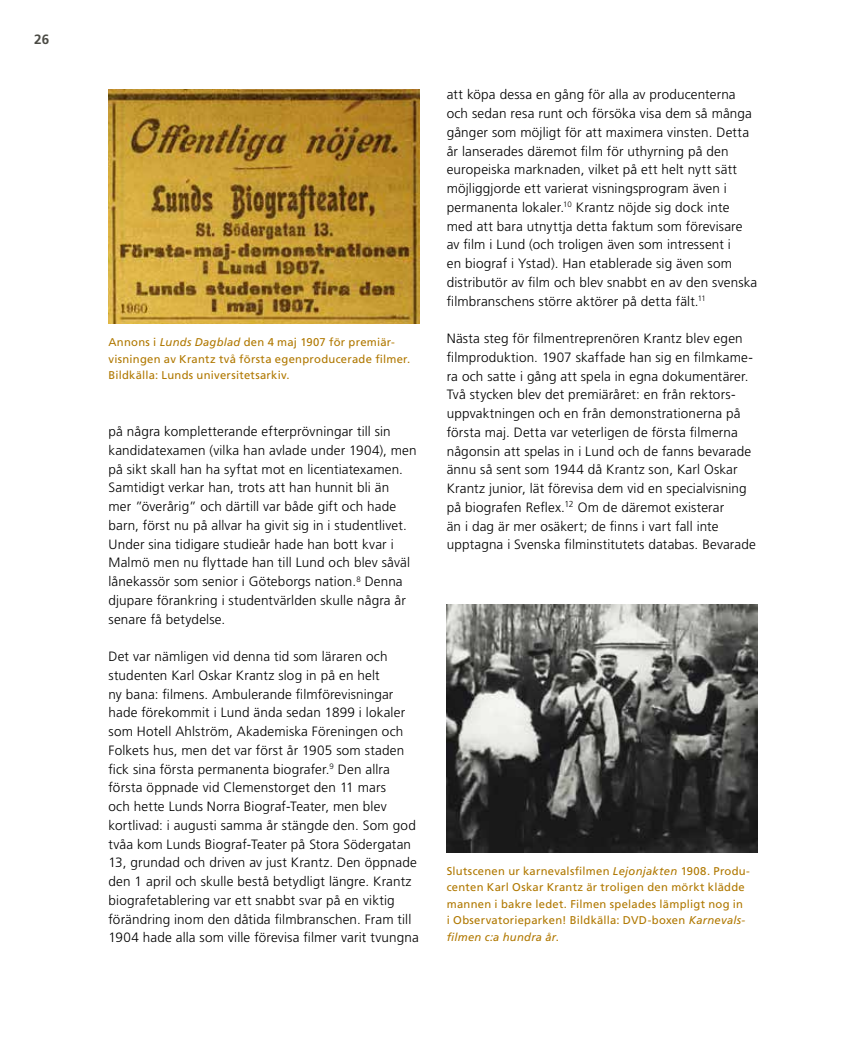
<style>
.page{position:relative;width:851px;height:1063px;background:#fff}
.page>*{position:absolute;margin:0;border:0;box-sizing:border-box;transform-origin:0 0}
.t1{font:300 13.5px/18.8px "Frutiger LT Std";letter-spacing:.01em;color:#000}
.t2{font:700 13.5px "Frutiger LT Std";color:#4b4b45}
.t3{font:11.25px/16.5px "Frutiger LT Std";letter-spacing:.025em;color:#b07800}
.s1{font-style:italic}
</style>
<div class="page">
<img style="left:108px;top:89px;width:311px;height:234px">
<img style="left:446px;top:604px;width:311px;height:249px">
<p class="t2" style="left:34px;top:32px;width:17px">26</p>
<p class="t3" style="left:108px;top:334px;width:303px">Annons i <span class="s1">Lunds Dagblad</span> den 4 maj 1907 för premiär&shy;visningen av Krantz två första egenproducerade filmer.<br>Bildkälla: Lunds universitetsarkiv.</p>
<p class="t1" style="left:108px;top:422px;width:309px">på några kompletterande efterprövningar till sin kandidatexamen (vilka han avlade under 1904), men på sikt skall han ha syftat mot en licentiatexamen.<br>Samtidigt verkar han, trots att han hunnit bli än<br>mer ”överårig” och därtill var både gift och hade barn, först nu på allvar ha givit sig in i studentlivet.<br>Under sina tidigare studieår hade han bott kvar i Malmö men nu flyttade han till Lund och blev såväl lånekassör som senior i Göteborgs nation.<sup>8</sup> Denna djupare förankring i studentvärlden skulle några år senare få betydelse.</p>
<p class="t1" style="left:108px;top:647px;width:312px">Det var nämligen vid denna tid som läraren och studenten Karl Oskar Krantz slog in på en helt<br>ny bana: filmens. Ambulerande filmförevisningar hade förekommit i Lund ända sedan 1899 i lokaler som Hotell Ahlström, Akademiska Föreningen och Folkets hus, men det var först år 1905 som staden fick sina första permanenta biografer.<sup>9</sup> Den allra första öppnade vid Clemenstorget den 11 mars<br>och hette Lunds Norra Biograf-Teater, men blev kortlivad: i augusti samma år stängde den. Som god tvåa kom Lunds Biograf-Teater på Stora Södergatan 13, grundad och driven av just Krantz. Den öppnade den 1 april och skulle bestå betydligt längre. Krantz biografetablering var ett snabbt svar på en viktig förändring inom den dåtida filmbranschen. Fram till 1904 hade alla som ville förevisa filmer varit tvungna</p>
<p class="t1" style="left:446px;top:86px;width:312px">att köpa dessa en gång för alla av producenterna och sedan resa runt och försöka visa dem så många gånger som möjligt för att maximera vinsten. Detta år lanserades däremot film för uthyrning på den europeiska marknaden, vilket på ett helt nytt sätt möjliggjorde ett varierat visningsprogram även i permanenta lokaler.<sup>10</sup> Krantz nöjde sig dock inte med att bara utnyttja detta faktum som förevisare av film i Lund (och troligen även som intressent i<br>en biograf i Ystad). Han etablerade sig även som distributör av film och blev snabbt en av den svenska filmbranschens större aktörer på detta fält.<sup>11</sup></p>
<p class="t1" style="left:446px;top:329px;width:310px">Nästa steg för filmentreprenören Krantz blev egen filmproduktion. 1907 skaffade han sig en filmkame&shy;ra och satte i gång att spela in egna dokumentärer.<br>Två stycken blev det premiäråret: en från rektors&shy;uppvaktningen och en från demonstrationerna på första maj. Detta var veterligen de första filmerna någonsin att spelas in i Lund och de fanns bevarade ännu så sent som 1944 då Krantz son, Karl Oskar Krantz junior, lät förevisa dem vid en specialvisning på biografen Reflex.<sup>12</sup> Om de däremot existerar<br>än i dag är mer osäkert; de finns i vart fall inte upptagna i Svenska filminstitutets databas. Bevarade</p>
<p class="t3" style="left:446px;top:863px;width:305px">Slutscenen ur karnevalsfilmen <span class="s1">Lejonjakten</span> 1908. Produ&shy;centen Karl Oskar Krantz är troligen den mörkt klädde mannen i bakre ledet. Filmen spelades lämpligt nog in<br>i Observatorieparken! Bildkälla: DVD-boxen <span class="s1">Karnevals&shy;filmen c:a hundra år</span>.</p>
</div>
